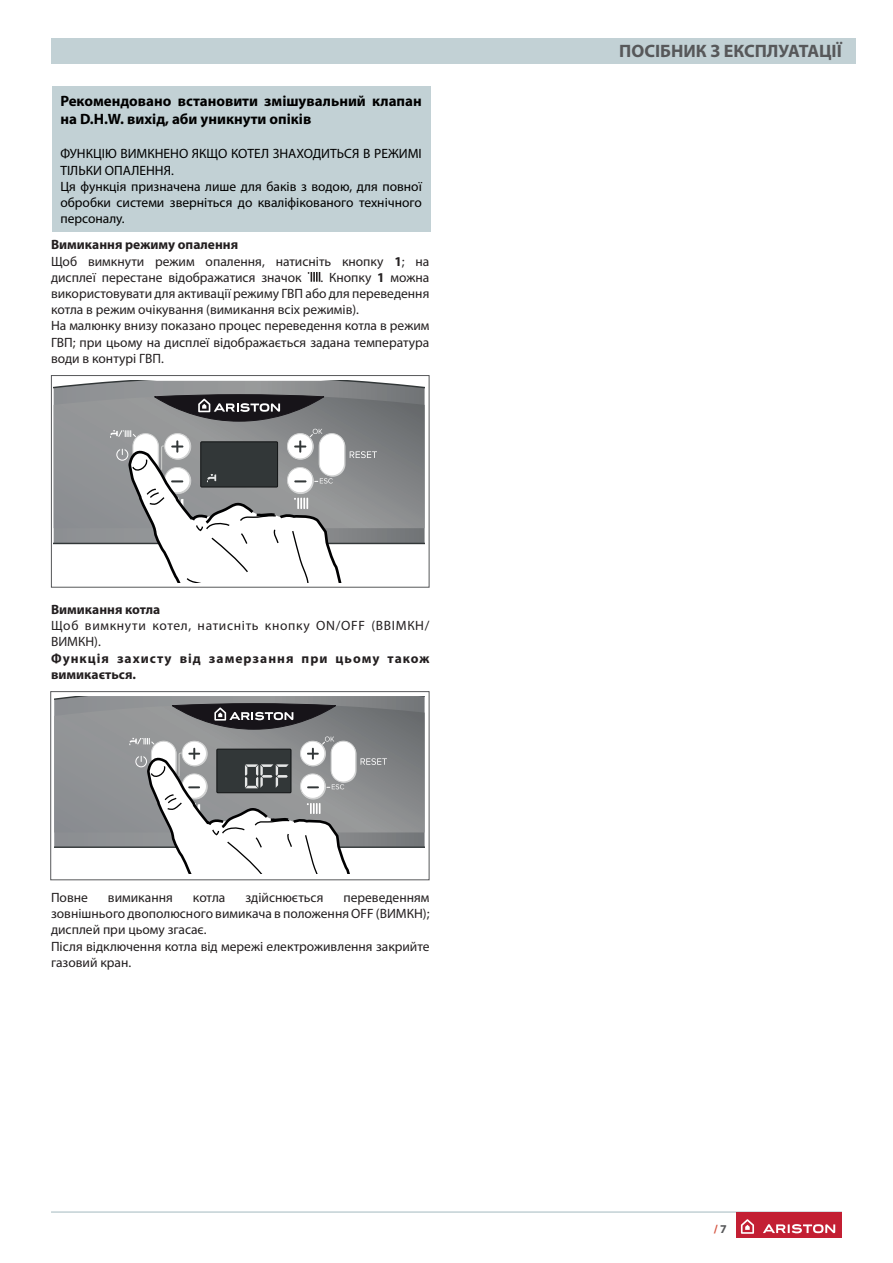
<style>
.page{position:relative;width:893px;height:1263px;background:#fff}
.page>*{position:absolute;margin:0;border:0;box-sizing:border-box;transform-origin:0 0}
.t1{font:700 18px "Myriad Pro";color:#57585a}
.t2{font:700 15px/18px "Myriad Pro";color:#000}
.t3{font:13.5px/16.2px "Myriad Pro";color:#231f20}
.t4{font:13.5px/16.2px "Myriad Pro";color:#000}
.t5{font:13.5px/16.2px "Myriad Pro";letter-spacing:.05em;color:#231f20}
.t6{font:700 13.5px/16.2px "Myriad Pro";letter-spacing:.075em;color:#231f20}
.t7{font:700 13.5px "Myriad Pro";color:#231f20}
.t8{font:700 12px "Myriad Pro";color:#d55542}
.s1{font-weight:700}
.s2{color:#57585a}
</style>
<div class="page">
<hr style="left:51px;top:1211px;width:791px;height:2px;background:#c2d1d5">
<div style="left:736px;top:1212px;width:106px;height:26px;background:#c31f33"></div>
<svg style="left:741px;top:1219px;width:13px;height:15px"></svg>
<svg style="left:763px;top:1224px;width:72px;height:9px"></svg>
<div style="left:51px;top:38px;width:804px;height:25px;background:#c2d1d5"></div>
<svg style="left:308px;top:272px;width:12px;height:10px"></svg>
<div style="left:51px;top:375px;width:378px;height:213px;border:1px solid #57585a"></div>
<div style="left:50px;top:691px;width:379px;height:189px;border:1px solid #57585a"></div>
<svg style="left:54px;top:381px;width:371px;height:164px;background:#8d8f91"></svg>
<svg style="left:54px;top:395px;width:371px;height:133px;background:#87898b"></svg>
<svg style="left:154px;top:394px;width:170px;height:27px;background:#4b4a4e"></svg>
<svg style="left:110px;top:429px;width:280px;height:154px"></svg>
<svg style="left:54px;top:696px;width:371px;height:152px;background:#888a8d"></svg>
<svg style="left:54px;top:704px;width:371px;height:128px;background:#898b8d"></svg>
<svg style="left:171px;top:703px;width:165px;height:26px;background:#4c4a4e"></svg>
<svg style="left:129px;top:736px;width:271px;height:138px"></svg>
<div style="left:52px;top:86px;width:378px;height:146px;background:#c2d1d5"></div>
<p class="t2" style="left:60px;top:92px;width:363px">Рекомендовано встановити змішувальний клапан на D.H.W. вихід, аби уникнути опіків</p>
<p class="t4" style="left:60px;top:146px;width:363px">ФУНКЦІЮ ВИМКНЕНО ЯКЩО КОТЕЛ ЗНАХОДИТЬСЯ В РЕЖИМІ ТІЛЬКИ ОПАЛЕННЯ.<br>Ця функція призначена лише для баків з водою, для повної обробки системи зверніться до кваліфікованого технічного персоналу.</p>
<p class="t3" style="left:51px;top:237px;width:380px"><span class="s1">Вимикання режиму опалення<br></span>Щоб вимкнути режим опалення, натисніть кнопку <span class="s1">1</span>; на дисплеї перестане відображатися значок</p>
<p class="t3" style="left:51px;top:269px;width:380px;text-indent:269px">. Кнопку <span class="s1">1</span> можна використовувати для активації режиму ГВП або для переведення котла в режим очікування (вимикання всіх режимів).<br>На малюнку внизу показано процес переведення котла в режим ГВП; при цьому на дисплеї відображається задана температура води в контурі ГВП.</p>
<p class="t7" style="left:51px;top:602px;width:111px">Вимикання котла</p>
<p class="t5" style="left:51px;top:618px;width:380px">Щоб вимкнути котел, натисніть кнопку ON/OFF (ВВІМКН/<br>ВИМКН).</p>
<p class="t6" style="left:51px;top:650px;width:380px">Функція захисту від замерзання при цьому також вимикається.</p>
<p class="t3" style="left:51px;top:890px;width:38px">Повне</p>
<p class="t3" style="left:108px;top:890px;width:66px">вимикання</p>
<p class="t3" style="left:193px;top:890px;width:34px">котла</p>
<p class="t3" style="left:245px;top:890px;width:80px">здійснюється</p>
<p class="t3" style="left:51px;top:890px;width:380px;text-indent:292px">переведенням зовнішнього двополюсного вимикача в положення OFF (ВИМКН); дисплей при цьому згасає.<br>Після відключення котла від мережі електроживлення закрийте газовий кран.</p>
<h1 class="t1" style="left:619px;top:41px;width:224px">ПОСІБНИК З ЕКСПЛУАТАЦІЇ</h1>
<p class="t8" style="left:714px;top:1222px;width:15px">/ <span class="s2">7</span></p>
</div>
